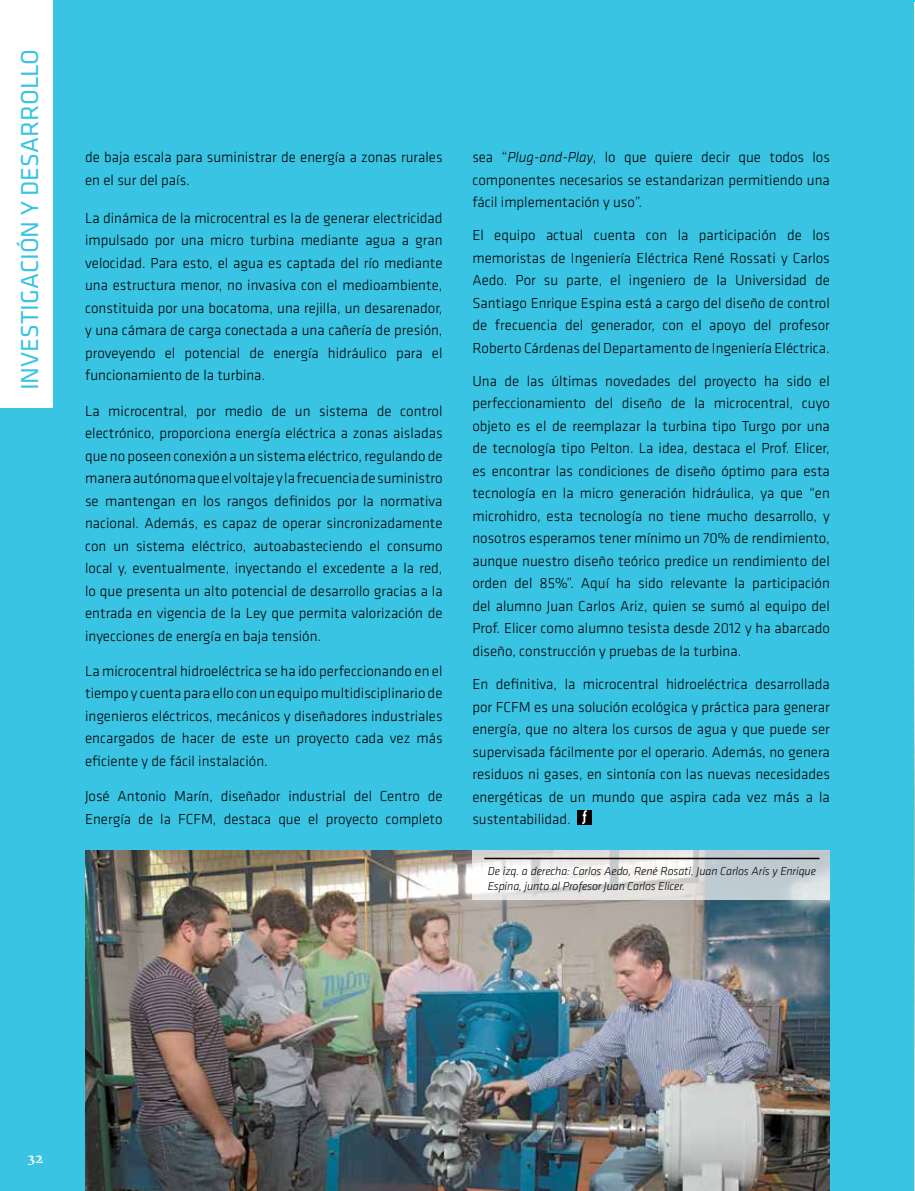
<style>
.page{position:relative;width:915px;height:1191px;background:#fff}
.page>*{position:absolute;margin:0;border:0;box-sizing:border-box;transform-origin:0 0}
.t1{font:25.5px "Klavika";color:#39c4e3}
.t2{font:300 15px/22.5px "Klavika";color:#000;text-align:justify}
.t3{font:600 15px "Prensa";color:#fff}
.t4{font:italic 300 12px/15px "Klavika";letter-spacing:-.01em;color:#000}
.s1{font-style:italic}
</style>
<div class="page">
<div style="left:0;top:0;width:914px;height:1191px;background:#39c4e3"></div>
<div style="left:0;top:0;width:53px;height:407px;background:#fff"></div>
<div style="left:577px;top:810px;width:14px;height:14px;background:#000"></div>
<svg style="left:582px;top:810px;width:4px;height:14px"></svg>
<img style="left:914px;top:624px;width:1px;height:567px">
<img style="left:85px;top:850px;width:744px;height:341px">
<svg style="left:472px;top:850px;width:357px;height:50px;background:#dbddde"></svg>
<hr style="left:484px;top:857px;width:335px;height:2px;background:#000">
<p class="t1" style="left:16px;top:390px;width:343px;rotate:-90deg">INVESTIGACIÓN Y DESARROLLO</p>
<p class="t2" style="left:85px;top:146px;width:359px">de baja escala para suministrar de energía a zonas rurales en el sur del país.</p>
<p class="t2" style="left:85px;top:207px;width:359px">La dinámica de la microcentral es la de generar electricidad impulsado por una micro turbina mediante agua a gran velocidad. Para esto, el agua es captada del río mediante una estructura menor, no invasiva con el medioambiente, constituida por una bocatoma, una rejilla, un desarenador, y una cámara de carga conectada a una cañería de presión, proveyendo el potencial de energía hidráulico para el funcionamiento de la turbina.</p>
<p class="t2" style="left:85px;top:400px;width:359px">La microcentral, por medio de un sistema de control electrónico, proporciona energía eléctrica a zonas aisladas que no poseen conexión a un sistema eléctrico, regulando de manera autónoma que el voltaje y la frecuencia de suministro se mantengan en los rangos definidos por la normativa nacional. Además, es capaz de operar sincronizadamente con un sistema eléctrico, autoabasteciendo el consumo local y, eventualmente, inyectando el excedente a la red, lo que presenta un alto potencial de desarrollo gracias a la entrada en vigencia de la Ley que permita valorización de inyecciones de energía en baja tensión.</p>
<p class="t2" style="left:85px;top:660px;width:359px">La microcentral hidroeléctrica se ha ido perfeccionando en el tiempo y cuenta para ello con un equipo multidisciplinario de ingenieros eléctricos, mecánicos y diseñadores industriales encargados de hacer de este un proyecto cada vez más eficiente y de fácil instalación.</p>
<p class="t2" style="left:85px;top:785px;width:359px">José Antonio Marín, diseñador industrial del Centro de<br>Energía de la FCFM, destaca que el proyecto completo</p>
<p class="t2" style="left:472px;top:146px;width:359px">sea “<span class="s1">Plug-and-Play</span>, lo que quiere decir que todos los componentes necesarios se estandarizan permitiendo una fácil implementación y uso”.</p>
<p class="t2" style="left:472px;top:224px;width:359px">El equipo actual cuenta con la participación de los memoristas de Ingeniería Eléctrica René Rossati y Carlos Aedo. Por su parte, el ingeniero de la Universidad de Santiago Enrique Espina está a cargo del diseño de control de frecuencia del generador, con el apoyo del profesor Roberto Cárdenas del Departamento de Ingeniería Eléctrica.</p>
<p class="t2" style="left:472px;top:370px;width:359px">Una de las últimas novedades del proyecto ha sido el perfeccionamiento del diseño de la microcentral, cuyo objeto es el de reemplazar la turbina tipo Turgo por una de tecnología tipo Pelton. La idea, destaca el Prof. Elicer, es encontrar las condiciones de diseño óptimo para esta tecnología en la micro generación hidráulica, ya que “en microhidro, esta tecnología no tiene mucho desarrollo, y nosotros esperamos tener mínimo un 70% de rendimiento, aunque nuestro diseño teórico predice un rendimiento del orden del 85%”. Aquí ha sido relevante la participación del alumno Juan Carlos Ariz, quien se sumó al equipo del Prof. Elicer como alumno tesista desde 2012 y ha abarcado diseño, construcción y pruebas de la turbina.</p>
<p class="t2" style="left:472px;top:673px;width:359px">En definitiva, la microcentral hidroeléctrica desarrollada por FCFM es una solución ecológica y práctica para generar energía, que no altera los cursos de agua y que puede ser supervisada fácilmente por el operario. Además, no genera residuos ni gases, en sintonía con las nuevas necesidades energéticas de un mundo que aspira cada vez más a la sustentabilidad.</p>
<p class="t4" style="left:487px;top:864px;width:330px">De izq. a derecha: Carlos Aedo, René Rosati, Juan Carlos Arís y Enrique<br>Espina, junto al Profesor Juan Carlos Elicer.</p>
<p class="t3" style="left:28px;top:1148px;width:17px">32</p>
</div>
